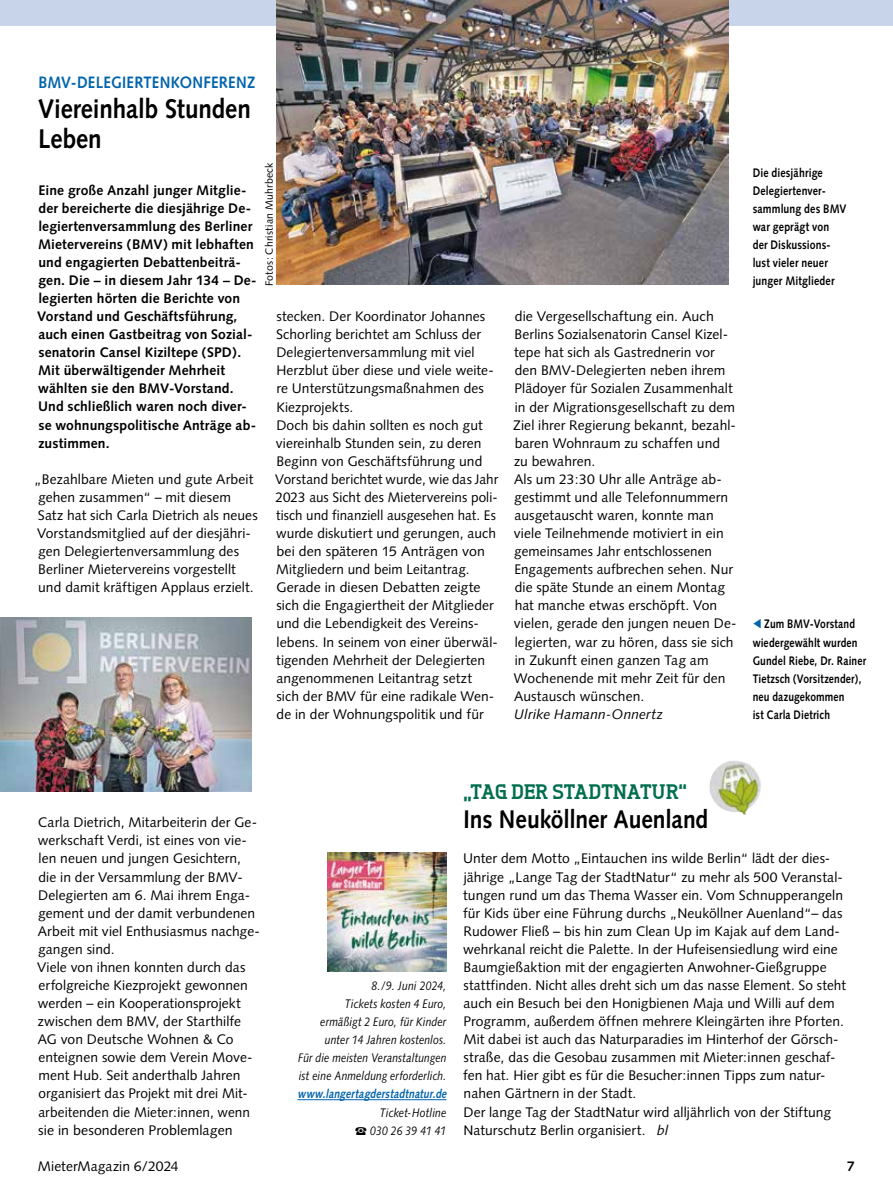
<style>
.page{position:relative;width:893px;height:1191px;background:#fff}
.page>*{position:absolute;margin:0;border:0;box-sizing:border-box;transform-origin:0 0}
.t1{font:700 27px/29.7px "Syntax";letter-spacing:-.005em;color:#000;scale:.9 1}
.t2{font:700 25.5px "Syntax";letter-spacing:-.005em;color:#000;scale:.9 1}
.t3{font:800 21px "Tertre";color:#006e4e}
.t4{font:700 16.5px "Syntax";letter-spacing:.015em;color:#0064ad;scale:.9 1}
.t5{font:13.8px/18px "Syntax";letter-spacing:.005em;color:#000}
.t6{font:700 13.8px/18px "Syntax";letter-spacing:.01em;color:#000}
.t7{font:italic 13.8px "Syntax";letter-spacing:.005em;color:#000}
.t8{font:italic 12.3px/18px "Syntax";letter-spacing:.01em;color:#000;text-align:right;scale:.85 1}
.t9{font:700 12.3px/18px "Syntax";letter-spacing:.01em;color:#000;scale:.83 1}
.t10{font:700 12.3px/18px "Syntax";letter-spacing:.01em;color:#000;scale:.85 1}
.t11{font:italic 700 12.3px "Syntax";color:#0064ad;scale:.84 1}
.t12{font:10.5px "Syntax";letter-spacing:.02em;color:#000}
.s1{font-family:"European Pi Three";font-weight:400;color:#0064ad}
.s2{font-family:"European Pi Three";font-style:normal}
.s3{font-style:italic}
</style>
<div class="page">
<div style="left:0;top:0;width:893px;height:26px;background:#c8d4ea"></div>
<hr style="left:298px;top:1099px;width:148px;height:1px;background:#0064ad">
<img style="left:327px;top:853px;width:119px;height:119px">
<img style="left:709px;top:760px;width:52px;height:55px">
<img style="left:276px;top:0;width:452px;height:285px">
<img style="left:0;top:618px;width:252px;height:173px">
<p class="t4" style="left:38px;top:73px;width:243px">BMV-DELEGIERTENKONFERENZ</p>
<h1 class="t1" style="left:38px;top:94px;width:238px">Viereinhalb Stunden<br>Leben</h1>
<p class="t12" style="left:263px;top:286px;width:125px;rotate:-90deg">Fotos: Christian Muhrbeck</p>
<p class="t6" style="left:37px;top:181px;width:221px">Eine große Anzahl junger Mitglie&shy;der bereicherte die diesjährige De&shy;legiertenversammlung des Berliner<br>Mietervereins (BMV) mit lebhaften und engagierten Debattenbeiträ&shy;gen. Die – in diesem Jahr 134 – De&shy;legierten hörten die Berichte von<br>Vorstand und Geschäftsführung, auch einen Gastbeitrag von Sozial&shy;senatorin Cansel Kiziltepe (SPD).<br>Mit überwältigender Mehrheit wählten sie den BMV-Vorstand.<br>Und schließlich waren noch diver&shy;se wohnungspolitische Anträge ab&shy;zustimmen.</p>
<p class="t5" style="left:34px;top:470px;width:225px">„Bezahlbare Mieten und gute Arbeit gehen zusammen“ – mit diesem<br>Satz hat sich Carla Dietrich als neues Vorstandsmitglied auf der diesjähri&shy;gen Delegiertenversammlung des Berliner Mietervereins vorgestellt und damit kräftigen Applaus erzielt.</p>
<p class="t5" style="left:275px;top:307px;width:224px">stecken. Der Koordinator Johannes Schorling berichtet am Schluss der Delegiertenversammlung mit viel Herzblut über diese und viele weite&shy;re Unterstützungsmaßnahmen des Kiezprojekts.<br>Doch bis dahin sollten es noch gut viereinhalb Stunden sein, zu deren Beginn von Geschäftsführung und Vorstand berichtet wurde, wie das Jahr 2023 aus Sicht des Mietervereins poli&shy;tisch und finanziell ausgesehen hat. Es wurde diskutiert und gerungen, auch bei den späteren 15 Anträgen von Mitgliedern und beim Leitantrag.<br>Gerade in diesen Debatten zeigte sich die Engagiertheit der Mitglieder und die Lebendigkeit des Vereins&shy;lebens. In seinem von einer überwäl&shy;tigenden Mehrheit der Delegierten angenommenen Leitantrag setzt<br>sich der BMV für eine radikale Wen&shy;de in der Wohnungspolitik und für</p>
<p class="t5" style="left:513px;top:307px;width:225px">die Vergesellschaftung ein. Auch<br>Berlins Sozialsenatorin Cansel Kizel&shy;tepe hat sich als Gastrednerin vor den BMV-Delegierten neben ihrem<br>Plädoyer für Sozialen Zusammenhalt in der Migrationsgesellschaft zu dem<br>Ziel ihrer Regierung bekannt, bezahl&shy;baren Wohnraum zu schaffen und<br>zu bewahren.<br>Als um 23:30 Uhr alle Anträge ab&shy;gestimmt und alle Telefonnummern ausgetauscht waren, konnte man viele Teilnehmende motiviert in ein gemeinsames Jahr entschlossenen<br>Engagements aufbrechen sehen. Nur die späte Stunde an einem Montag hat manche etwas erschöpft. Von vielen, gerade den jungen neuen De&shy;legierten, war zu hören, dass sie sich in Zukunft einen ganzen Tag am<br>Wochenende mit mehr Zeit für den<br>Austausch wünschen.</p>
<p class="t7" style="left:514px;top:706px;width:150px">Ulrike Hamann-Onnertz</p>
<p class="t10" style="left:753px;top:163px;width:112px">Die diesjährige<br>Delegiertenver&shy;sammlung des BMV war geprägt von der Diskussions&shy;lust vieler neuer junger Mitglieder</p>
<p class="t9" style="left:753px;top:615px;width:138px"><span class="s1">F</span> Zum BMV-Vorstand wiedergewählt wurden<br>Gundel Riebe, Dr. Rainer<br>Tietzsch (Vorsitzender), neu dazugekommen<br>ist Carla Dietrich</p>
<p class="t5" style="left:37px;top:813px;width:224px">Carla Dietrich, Mitarbeiterin der Ge&shy;werkschaft Verdi, ist eines von vie&shy;len neuen und jungen Gesichtern, die in der Versammlung der BMV-<br>Delegierten am 6. Mai ihrem Enga&shy;gement und der damit verbundenen<br>Arbeit mit viel Enthusiasmus nachge&shy;gangen sind.<br>Viele von ihnen konnten durch das erfolgreiche Kiezprojekt gewonnen werden – ein Kooperationsprojekt zwischen dem BMV, der Starthilfe<br>AG von Deutsche Wohnen &amp; Co enteignen sowie dem Verein Move&shy;ment Hub. Seit anderthalb Jahren organisiert das Projekt mit drei Mit&shy;arbeitenden die Mieter:innen, wenn sie in besonderen Problemlagen</p>
<p class="t8" style="left:298px;top:976px;width:176px">8./9. Juni 2024,<br>Tickets kosten 4 Euro,<br>ermäßigt 2 Euro, für Kinder unter 14 Jahren kostenlos.<br>Für die meisten Veranstaltungen ist eine Anmeldung erforderlich.</p>
<p class="t11" style="left:298px;top:1087px;width:182px">www.langertagderstadtnatur.de</p>
<p class="t8" style="left:355px;top:1103px;width:109px">Ticket-Hotline<br><span class="s2">S</span> 030 26 39 41 41</p>
<h3 class="t3" style="left:463px;top:778px;width:225px">„TAG DER STADTNATUR“</h3>
<h2 class="t2" style="left:463px;top:804px;width:274px">Ins Neuköllner Auenland</h2>
<p class="t5" style="left:463px;top:849px;width:384px">Unter dem Motto „Eintauchen ins wilde Berlin“ lädt der dies&shy;jährige „Lange Tag der StadtNatur“ zu mehr als 500 Veranstal&shy;tungen rund um das Thema Wasser ein. Vom Schnupperangeln für Kids über eine Führung durchs „Neuköllner Auenland“– das Rudower Fließ – bis hin zum Clean Up im Kajak auf dem Land&shy;wehrkanal reicht die Palette. In der Hufeisensiedlung wird eine Baumgießaktion mit der engagierten Anwohner-Gießgruppe stattfinden. Nicht alles dreht sich um das nasse Element. So steht auch ein Besuch bei den Honigbienen Maja und Willi auf dem Programm, außerdem öffnen mehrere Kleingärten ihre Pforten.<br>Mit dabei ist auch das Naturparadies im Hinterhof der Görsch&shy;straße, das die Gesobau zusammen mit Mieter:innen geschaf&shy;fen hat. Hier gibt es für die Besucher:innen Tipps zum natur&shy;nahen Gärtnern in der Stadt.<br>Der lange Tag der StadtNatur wird alljährlich von der Stiftung Naturschutz Berlin organisiert. <span class="s3">bl</span></p>
<p class="t5" style="left:38px;top:1157px;width:142px">MieterMagazin 6/2024</p>
<p class="t6" style="left:847px;top:1157px;width:9px">7</p>
</div>
